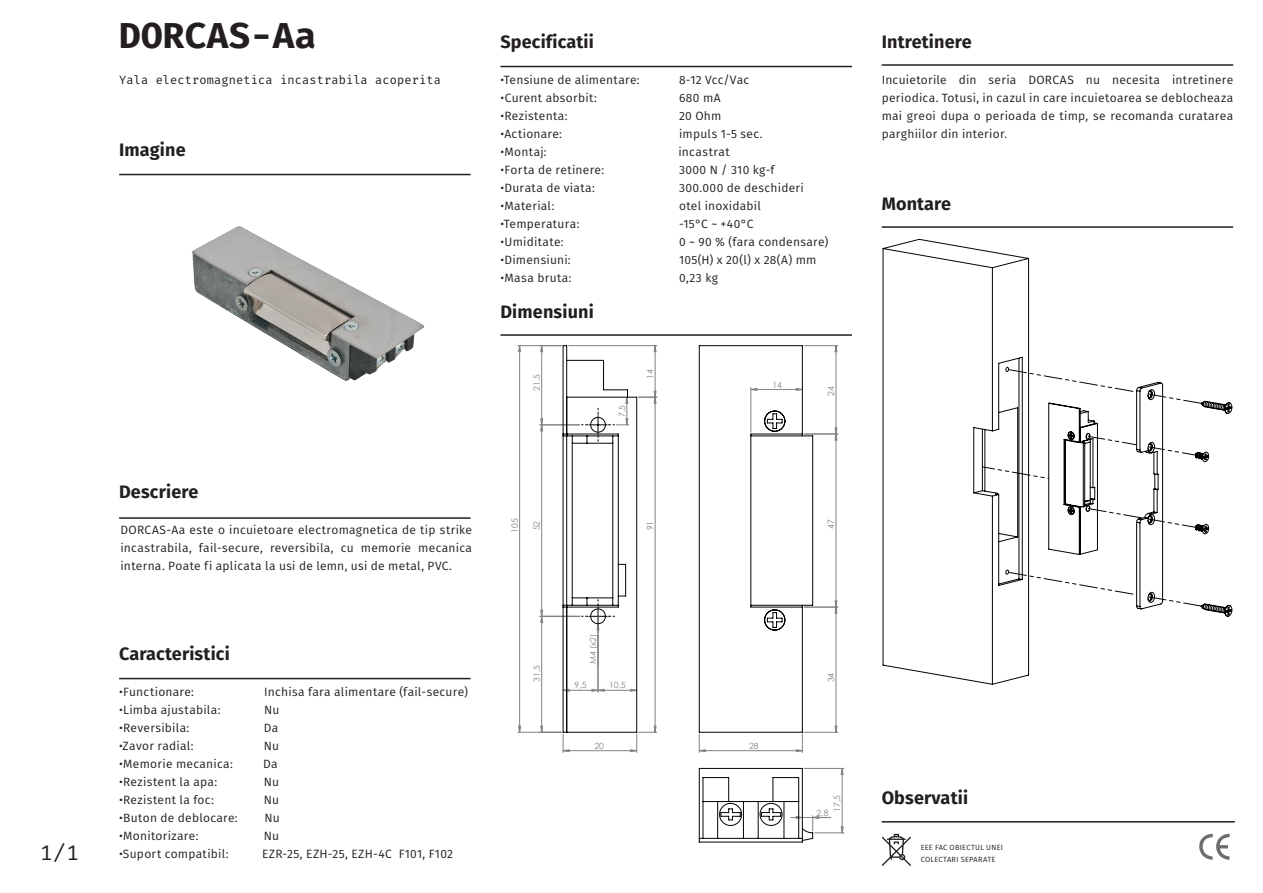
<style>
.page{position:relative;width:1263px;height:893px;background:#fff}
.page>*{position:absolute;margin:0;border:0;box-sizing:border-box;transform-origin:0 0}
.t1{font:700 36px "Fira Mono";letter-spacing:.01em;color:#231f20}
.t2{font:21px "Fira Mono";color:#231f20}
.t3{font:700 18px "Fira Sans";letter-spacing:.01em;color:#231f20}
.t4{font:12px/18px "Fira Sans";letter-spacing:.025em;color:#231f20;text-align:justify}
.t5{font:12px "Fira Mono";letter-spacing:.01em;color:#231f20}
.t6{font:8.55px "Century Gothic";color:#808180}
.t7{font:7.5px/12px "Fira Sans";letter-spacing:.03em;color:#231f20}
</style>
<div class="page">
<hr style="left:119px;top:174px;width:352px;height:1px;background:#231f20">
<hr style="left:500px;top:66px;width:352px;height:1px;background:#231f20">
<hr style="left:119px;top:517px;width:352px;height:2px;background:#231f20">
<hr style="left:119px;top:678px;width:352px;height:1px;background:#231f20">
<svg style="left:1199px;top:834px;width:31px;height:26px"></svg>
<hr style="left:500px;top:334px;width:352px;height:2px;background:#231f20">
<hr style="left:882px;top:64px;width:351px;height:2px;background:#231f20">
<hr style="left:882px;top:226px;width:351px;height:2px;background:#231f20">
<hr style="left:882px;top:821px;width:353px;height:2px;background:#231f20">
<svg style="left:882px;top:834px;width:29px;height:32px"></svg>
<img style="left:191px;top:226px;width:234px;height:155px">
<hr style="left:804px;top:345px;width:34px;height:1px;background:#808180">
<hr style="left:814px;top:833px;width:30px;height:1px;background:#808180">
<hr style="left:804px;top:768px;width:40px;height:1px;background:#808180">
<hr style="left:518px;top:345px;width:43px;height:1px;background:#808180">
<hr style="left:518px;top:732px;width:43px;height:1px;background:#808180">
<svg style="left:519px;top:346px;width:318px;height:386px"></svg>
<svg style="left:540px;top:345px;width:273px;height:407px"></svg>
<svg style="left:699px;top:768px;width:132px;height:74px"></svg>
<svg style="left:882px;top:238px;width:350px;height:447px"></svg>
<svg style="left:982px;top:466px;width:67px;height:13px"></svg>
<svg style="left:1147px;top:446px;width:50px;height:12px"></svg>
<svg style="left:1086px;top:433px;width:51px;height:12px"></svg>
<svg style="left:1086px;top:505px;width:111px;height:25px"></svg>
<svg style="left:1147px;top:596px;width:55px;height:11px"></svg>
<svg style="left:1007px;top:571px;width:130px;height:24px"></svg>
<svg style="left:1147px;top:393px;width:55px;height:11px"></svg>
<svg style="left:1007px;top:369px;width:130px;height:24px"></svg>
<h2 class="t2" style="left:40px;top:838px;width:40px">1/1</h2>
<h1 class="t1" style="left:119px;top:10px;width:199px">DORCAS-Aa</h1>
<p class="t5" style="left:119px;top:72px;width:323px">Yala electromagnetica incastrabila acoperita</p>
<h3 class="t3" style="left:119px;top:134px;width:68px">Imagine</h3>
<h3 class="t3" style="left:119px;top:476px;width:81px">Descriere</h3>
<p class="t4" style="left:120px;top:520px;width:353px">DORCAS-Aa este o incuietoare electromagnetica de tip strike incastrabila, fail-secure, reversibila, cu memorie mecanica interna. Poate fi aplicata la usi de lemn, usi de metal, PVC.</p>
<h3 class="t3" style="left:119px;top:638px;width:112px">Caracteristici</h3>
<p class="t4" style="left:119px;top:682px;width:76px">•Functionare:</p>
<p class="t4" style="left:264px;top:682px;width:205px">Inchisa fara alimentare (fail-secure)</p>
<p class="t4" style="left:119px;top:700px;width:103px">•Limba ajustabila:</p>
<p class="t4" style="left:264px;top:700px;width:17px">Nu</p>
<p class="t4" style="left:119px;top:718px;width:72px">•Reversibila:</p>
<p class="t4" style="left:264px;top:718px;width:16px">Da</p>
<p class="t4" style="left:119px;top:736px;width:76px">•Zavor radial:</p>
<p class="t4" style="left:264px;top:736px;width:17px">Nu</p>
<p class="t4" style="left:119px;top:754px;width:115px">•Memorie mecanica:</p>
<p class="t4" style="left:263px;top:754px;width:16px">Da</p>
<p class="t4" style="left:119px;top:772px;width:100px">•Rezistent la apa:</p>
<p class="t4" style="left:264px;top:772px;width:17px">Nu</p>
<p class="t4" style="left:119px;top:790px;width:96px">•Rezistent la foc:</p>
<p class="t4" style="left:264px;top:790px;width:17px">Nu</p>
<p class="t4" style="left:119px;top:808px;width:120px">•Buton de deblocare:</p>
<p class="t4" style="left:265px;top:808px;width:17px">Nu</p>
<p class="t4" style="left:119px;top:826px;width:81px">•Monitorizare:</p>
<p class="t4" style="left:264px;top:826px;width:17px">Nu</p>
<p class="t4" style="left:119px;top:844px;width:111px">•Suport compatibil:</p>
<p class="t4" style="left:262px;top:844px;width:193px">EZR-25, EZH-25, EZH-4C F101, F102</p>
<h3 class="t3" style="left:500px;top:26px;width:95px">Specificatii</h3>
<p class="t4" style="left:500px;top:70px;width:141px">•Tensiune de alimentare:</p>
<p class="t4" style="left:679px;top:70px;width:72px">8-12 Vcc/Vac</p>
<p class="t4" style="left:500px;top:88px;width:98px">•Curent absorbit:</p>
<p class="t4" style="left:679px;top:88px;width:43px">680 mA</p>
<p class="t4" style="left:500px;top:106px;width:69px">•Rezistenta:</p>
<p class="t4" style="left:679px;top:106px;width:44px">20 Ohm</p>
<p class="t4" style="left:500px;top:124px;width:63px">•Actionare:</p>
<p class="t4" style="left:679px;top:124px;width:85px">impuls 1-5 sec.</p>
<p class="t4" style="left:500px;top:142px;width:48px">•Montaj:</p>
<p class="t4" style="left:678px;top:142px;width:53px">incastrat</p>
<p class="t4" style="left:500px;top:160px;width:105px">•Forta de retinere:</p>
<p class="t4" style="left:679px;top:160px;width:97px">3000 N / 310 kg-f</p>
<p class="t4" style="left:500px;top:178px;width:96px">•Durata de viata:</p>
<p class="t4" style="left:679px;top:178px;width:126px">300.000 de deschideri</p>
<p class="t4" style="left:500px;top:196px;width:56px">•Material:</p>
<p class="t4" style="left:679px;top:196px;width:83px">otel inoxidabil</p>
<p class="t4" style="left:500px;top:214px;width:81px">•Temperatura:</p>
<p class="t4" style="left:679px;top:214px;width:76px">-15°C ~ +40°C</p>
<p class="t4" style="left:500px;top:232px;width:65px">•Umiditate:</p>
<p class="t4" style="left:679px;top:232px;width:151px">0 ~ 90 % (fara condensare)</p>
<p class="t4" style="left:500px;top:250px;width:72px">•Dimensiuni:</p>
<p class="t4" style="left:679px;top:250px;width:139px">105(H) x 20(l) x 28(A) mm</p>
<p class="t4" style="left:500px;top:268px;width:73px">•Masa bruta:</p>
<p class="t4" style="left:679px;top:268px;width:40px">0,23 kg</p>
<h3 class="t3" style="left:500px;top:296px;width:95px">Dimensiuni</h3>
<p class="t6" style="left:531px;top:391px;width:18px;rotate:-90deg">21,5</p>
<p class="t6" style="left:616px;top:417px;width:13px;rotate:-90deg">7,5</p>
<p class="t6" style="left:644px;top:379px;width:11px;rotate:-90deg">14</p>
<p class="t6" style="left:509px;top:533px;width:16px;rotate:-90deg">105</p>
<p class="t6" style="left:531px;top:530px;width:11px;rotate:-90deg">52</p>
<p class="t6" style="left:644px;top:530px;width:11px;rotate:-90deg">91</p>
<p class="t6" style="left:531px;top:682px;width:18px;rotate:-90deg">31,5</p>
<p class="t6" style="left:587px;top:664px;width:32px;rotate:-90deg">M4 (x2)</p>
<p class="t6" style="left:575px;top:679px;width:13px">9,5</p>
<p class="t6" style="left:609px;top:679px;width:18px">10,5</p>
<p class="t6" style="left:594px;top:740px;width:11px">20</p>
<p class="t6" style="left:772px;top:378px;width:11px">14</p>
<p class="t6" style="left:825px;top:396px;width:11px;rotate:-90deg">24</p>
<p class="t6" style="left:825px;top:529px;width:11px;rotate:-90deg">47</p>
<p class="t6" style="left:749px;top:740px;width:11px">28</p>
<p class="t6" style="left:825px;top:682px;width:11px;rotate:-90deg">34</p>
<p class="t6" style="left:831px;top:811px;width:18px;rotate:-90deg">17,5</p>
<p class="t6" style="left:816px;top:806px;width:13px">2,8</p>
<h3 class="t3" style="left:882px;top:26px;width:91px">Intretinere</h3>
<p class="t4" style="left:882px;top:70px;width:353px">Incuietorile din seria DORCAS nu necesita intretinere periodica. Totusi, in cazul in care incuietoarea se deblocheaza mai greoi dupa o perioada de timp, se recomanda curatarea parghiilor din interior.</p>
<h3 class="t3" style="left:882px;top:188px;width:71px">Montare</h3>
<h3 class="t3" style="left:882px;top:782px;width:88px">Observatii</h3>
<p class="t7" style="left:921px;top:841px;width:84px">EEE FAC OBIECTUL UNEI<br>COLECTARI SEPARATE</p>
</div>
